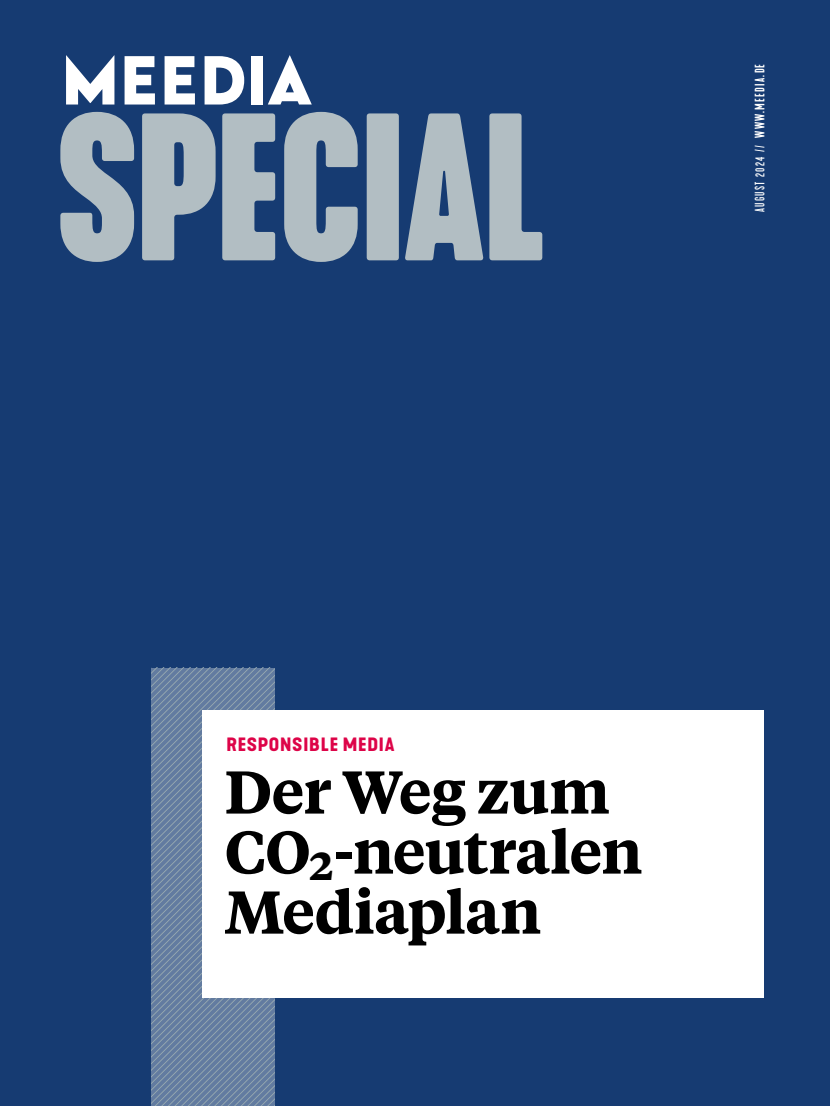
<style>
.page{position:relative;width:830px;height:1106px;background:#fff}
.page>*{position:absolute;margin:0;border:0;box-sizing:border-box;transform-origin:0 0}
.t1{font:700 condensed 195.75px "Kapra Neue";letter-spacing:-.01em;color:#b2bec3}
.t2{font:600 60px/60px "Tiempos Text";letter-spacing:-.02em;color:#000}
.t3{font:700 expanded 18px "Kapra Neue";letter-spacing:.045em;color:#dd0448}
.t4{font:500 condensed 12.75px "Kapra Neue";letter-spacing:.1em;color:#fff}
.s1{font-weight:400}
</style>
<div class="page">
<div style="left:0;top:0;width:829px;height:1106px;background:#163b72"></div>
<svg style="left:151px;top:668px;width:123px;height:438px;background:#6c83a3"></svg>
<svg style="left:66px;top:55px;width:48px;height:49px"></svg>
<svg style="left:124px;top:56px;width:31px;height:48px"></svg>
<svg style="left:204px;top:56px;width:40px;height:48px"></svg>
<div style="left:251px;top:56px;width:11px;height:48px;background:#fff"></div>
<svg style="left:268px;top:55px;width:43px;height:49px"></svg>
<svg style="left:164px;top:56px;width:31px;height:48px"></svg>
<div style="left:202px;top:710px;width:561px;height:287px;background:#fff"></div>
<h1 class="t1" style="left:57px;top:59px;width:487px">SPECIAL</h1>
<p class="t4" style="left:751px;top:212px;width:150px;rotate:-90deg"><span class="s1">AUGUST 2024 //</span> WWW.MEEDIA.DE</p>
<p class="t3" style="left:226px;top:732px;width:169px">RESPONSIBLE MEDIA</p>
<p class="t2" style="left:224px;top:759px;width:419px">Der Weg zum<br>CO<sub>2</sub>-neutralen<br>Mediaplan</p>
</div>
